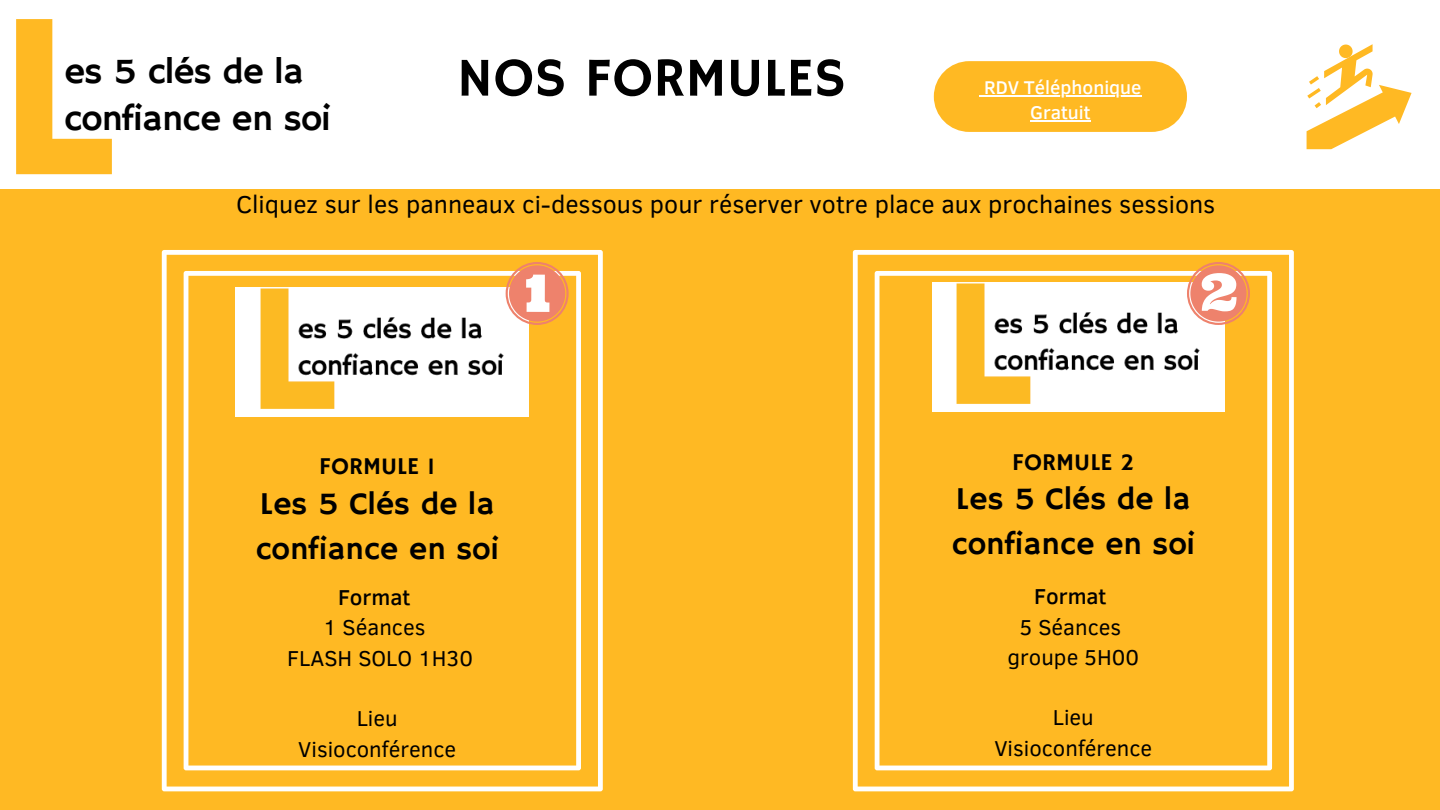
<style>
.page{position:relative;width:1440px;height:810px;background:#fff}
.page>*{position:absolute;margin:0;border:0;box-sizing:border-box;transform-origin:0 0}
.t1{font:55px "Hammersmith One";color:#000}
.t2{font:36.1px/46.8px "Hammersmith One";letter-spacing:-.02em;color:#000}
.t3{font:31.7px/45px "Hammersmith One";color:#000}
.t4{font:25px "Clear Sans";color:#000}
.t5{font:24px "Hammersmith One";color:#000}
.t6{font:22.1px/30.3px "Clear Sans";color:#000;text-align:center}
.t7{font:500 22.1px "Clear Sans";color:#000}
.t8{font:500 18.9px/24.6px "Clear Sans";color:#fff;text-align:center}
</style>
<div class="page">
<div style="left:0;top:189px;width:1440px;height:621px;background:#ffb923"></div>
<svg style="left:162px;top:250px;width:441px;height:541px"></svg>
<svg style="left:16px;top:19px;width:96px;height:155px"></svg>
<svg style="left:1307px;top:44px;width:105px;height:105px"></svg>
<svg style="left:506px;top:262px;width:63px;height:63px"></svg>
<div style="left:934px;top:61px;width:253px;height:71px;background:#ffb923;border-radius:35px"></div>
<hr style="left:984px;top:95px;width:158px;height:2px;background:#fff">
<hr style="left:1030px;top:120px;width:61px;height:1px;background:#fff">
<svg style="left:853px;top:250px;width:441px;height:541px"></svg>
<svg style="left:1187px;top:262px;width:63px;height:63px"></svg>
<h2 class="t2" style="left:64px;top:50px;width:268px">es 5 clés de la confiance en soi</h2>
<h1 class="t1" style="left:457px;top:46px;width:391px">NOS FORMULES</h1>
<p class="t8" style="left:984px;top:75px;width:159px">RDV Téléphonique<br>Gratuit</p>
<p class="t4" style="left:236px;top:186px;width:981px">Cliquez sur les panneaux ci-dessous pour réserver votre place aux prochaines sessions</p>
<p class="t5" style="left:319px;top:452px;width:118px">FORMULE 1</p>
<h3 class="t3" style="left:256px;top:482px;width:244px">Les 5 Clés de la confiance en soi</h3>
<p class="t7" style="left:338px;top:581px;width:74px">Format</p>
<p class="t6" style="left:287px;top:611px;width:187px">1 Séances<br>FLASH SOLO 1H30</p>
<p class="t6" style="left:298px;top:702px;width:159px">Lieu<br>Visioconférence</p>
<p class="t5" style="left:1012px;top:448px;width:124px">FORMULE 2</p>
<h3 class="t3" style="left:952px;top:478px;width:244px">Les 5 Clés de la confiance en soi</h3>
<p class="t7" style="left:1034px;top:581px;width:74px">Format</p>
<p class="t6" style="left:1008px;top:611px;width:133px">5 Séances groupe 5H00</p>
<p class="t6" style="left:994px;top:701px;width:159px">Lieu<br>Visioconférence</p>
</div>
